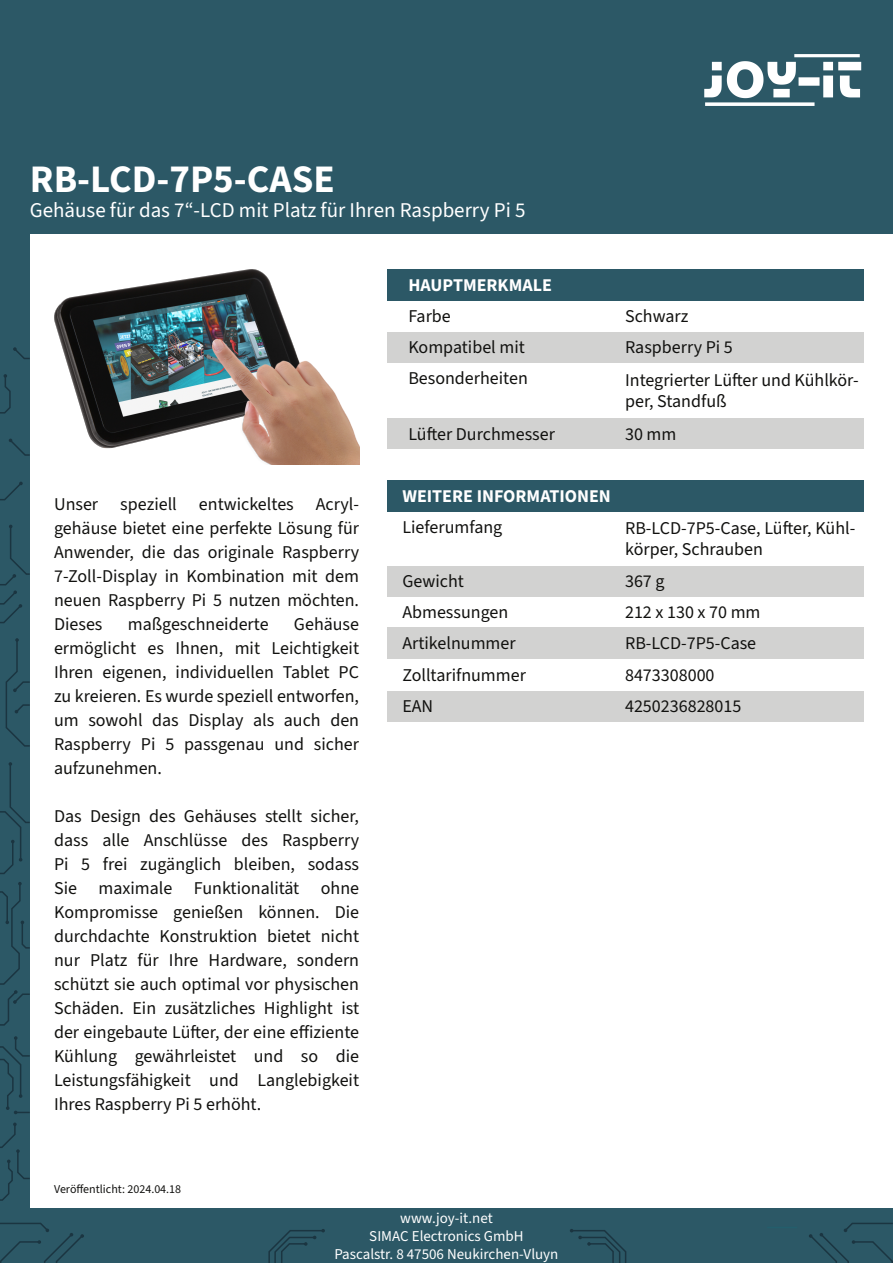
<style>
.page{position:relative;width:893px;height:1263px;background:#fff}
.page>*{position:absolute;margin:0;border:0;box-sizing:border-box;transform-origin:0 0}
.t1{font:700 39px "Source Sans 3";color:#fff}
.t2{font:21px "Source Sans 3";color:#fff}
.Default{font:18px/24px "Source Sans 3";color:#11110f;text-align:justify}
.t3{font:700 18px "Source Sans 3";color:#fff}
.t4{font:15px "Source Sans 3";color:#fff}
.t5{font:12px "Source Sans 3";color:#11110f}
</style>
<div class="page">
<div style="left:0;top:0;width:893px;height:234px;background:#2c5866"></div>
<img style="left:704px;top:54px;width:158px;height:52px">
<div style="left:0;top:208px;width:30px;height:1055px;background:#2c5866"></div>
<div style="left:387px;top:269px;width:476px;height:32px;background:#2c5866"></div>
<svg style="left:0;top:1122px;width:30px;height:79px"></svg>
<svg style="left:0;top:1036px;width:30px;height:78px"></svg>
<svg style="left:0;top:882px;width:30px;height:144px"></svg>
<svg style="left:0;top:762px;width:30px;height:112px"></svg>
<svg style="left:5px;top:638px;width:25px;height:109px"></svg>
<svg style="left:0;top:525px;width:30px;height:99px"></svg>
<svg style="left:0;top:481px;width:23px;height:20px"></svg>
<svg style="left:9px;top:438px;width:21px;height:18px"></svg>
<svg style="left:0;top:374px;width:11px;height:40px"></svg>
<svg style="left:13px;top:347px;width:17px;height:12px"></svg>
<img style="left:54px;top:269px;width:305px;height:195px">
<div style="left:387px;top:627px;width:476px;height:32px;background:#d2d2d1"></div>
<div style="left:387px;top:566px;width:476px;height:30px;background:#d2d2d1"></div>
<div style="left:387px;top:332px;width:476px;height:30px;background:#d2d2d1"></div>
<div style="left:387px;top:418px;width:476px;height:31px;background:#d2d2d1"></div>
<div style="left:387px;top:691px;width:476px;height:31px;background:#d2d2d1"></div>
<div style="left:387px;top:480px;width:476px;height:32px;background:#2c5866"></div>
<div style="left:0;top:1209px;width:893px;height:54px;background:#2c5866"></div>
<hr style="left:767px;top:1227px;width:30px;height:1px;background:#245e6c">
<svg style="left:268px;top:1229px;width:57px;height:34px"></svg>
<svg style="left:570px;top:1229px;width:57px;height:34px"></svg>
<svg style="left:0;top:1222px;width:84px;height:41px"></svg>
<svg style="left:809px;top:1222px;width:84px;height:41px"></svg>
<p class="t1" style="left:30px;top:154px;width:307px">RB-LCD-7P5-CASE</p>
<p class="t2" style="left:30px;top:197px;width:497px">Gehäuse für das 7“-LCD mit Platz für Ihren Raspberry Pi 5</p>
<p class="Default" style="left:54px;top:492px;width:307px">Unser speziell entwickeltes Acryl&shy;gehäuse bietet eine perfekte Lösung für Anwender, die das originale Raspberry 7-Zoll-Display in Kombination mit dem neuen Raspberry Pi 5 nutzen möchten.<br>Dieses</p>
<p class="Default" style="left:128px;top:612px;width:142px">maßgeschneiderte</p>
<p class="Default" style="left:54px;top:612px;width:307px;text-indent:240px">Gehäuse ermöglicht es Ihnen, mit Leichtigkeit Ihren eigenen, individuellen Tablet PC zu kreieren. Es wurde speziell entworfen, um sowohl das Display als auch den Raspberry Pi 5 passgenau und sicher aufzunehmen.</p>
<p class="Default" style="left:54px;top:804px;width:307px">Das Design des Gehäuses stellt sicher, dass alle Anschlüsse des Raspberry Pi 5 frei zugänglich bleiben, sodass Sie maximale Funktionalität ohne Kompromisse genießen können. Die durchdachte Konstruktion bietet nicht nur Platz für Ihre Hardware, sondern schützt sie auch optimal vor physischen Schäden. Ein zusätzliches Highlight ist der eingebaute Lüfter, der eine effiziente Kühlung gewährleistet und so die Leistungsfähigkeit und Langlebigkeit Ihres Raspberry Pi 5 erhöht.</p>
<p class="t3" style="left:408px;top:273px;width:145px">HAUPTMERKMALE</p>
<p class="Default" style="left:408px;top:304px;width:44px">Farbe</p>
<p class="Default" style="left:408px;top:335px;width:118px">Kompatibel mit</p>
<p class="Default" style="left:625px;top:304px;width:65px">Schwarz</p>
<p class="Default" style="left:625px;top:335px;width:109px">Raspberry Pi 5</p>
<p class="Default" style="left:408px;top:366px;width:121px">Besonderheiten</p>
<p class="Default" style="left:625px;top:369px;width:235px;line-height:21.6px">Integrierter Lüfter und Kühlkör&shy;per, Standfuß</p>
<p class="Default" style="left:408px;top:422px;width:148px">Lüfter Durchmesser</p>
<p class="Default" style="left:625px;top:422px;width:53px">30 mm</p>
<p class="t3" style="left:402px;top:484px;width:210px">WEITERE INFORMATIONEN</p>
<p class="Default" style="left:402px;top:515px;width:101px">Lieferumfang</p>
<p class="Default" style="left:625px;top:517px;width:232px;line-height:21.6px">RB-LCD-7P5-Case, Lüfter, Kühl&shy;körper, Schrauben</p>
<p class="Default" style="left:402px;top:569px;width:63px">Gewicht</p>
<p class="Default" style="left:625px;top:569px;width:41px">367 g</p>
<p class="Default" style="left:402px;top:600px;width:107px">Abmessungen</p>
<p class="Default" style="left:625px;top:600px;width:137px">212 x 130 x 70 mm</p>
<p class="Default" style="left:402px;top:631px;width:115px">Artikelnummer</p>
<p class="Default" style="left:402px;top:663px;width:125px">Zolltarifnummer</p>
<p class="Default" style="left:625px;top:631px;width:133px">RB-LCD-7P5-Case</p>
<p class="Default" style="left:625px;top:663px;width:91px">8473308000</p>
<p class="Default" style="left:402px;top:694px;width:32px">EAN</p>
<p class="Default" style="left:625px;top:694px;width:118px">4250236828015</p>
<p class="t5" style="left:54px;top:1181px;width:129px">Veröffentlicht: 2024.04.18</p>
<p class="t4" style="left:400px;top:1208px;width:94px">www.joy-it.net</p>
<p class="t4" style="left:369px;top:1226px;width:156px">SIMAC Electronics GmbH</p>
<p class="t4" style="left:334px;top:1244px;width:226px">Pascalstr. 8 47506 Neukirchen-Vluyn</p>
</div>
